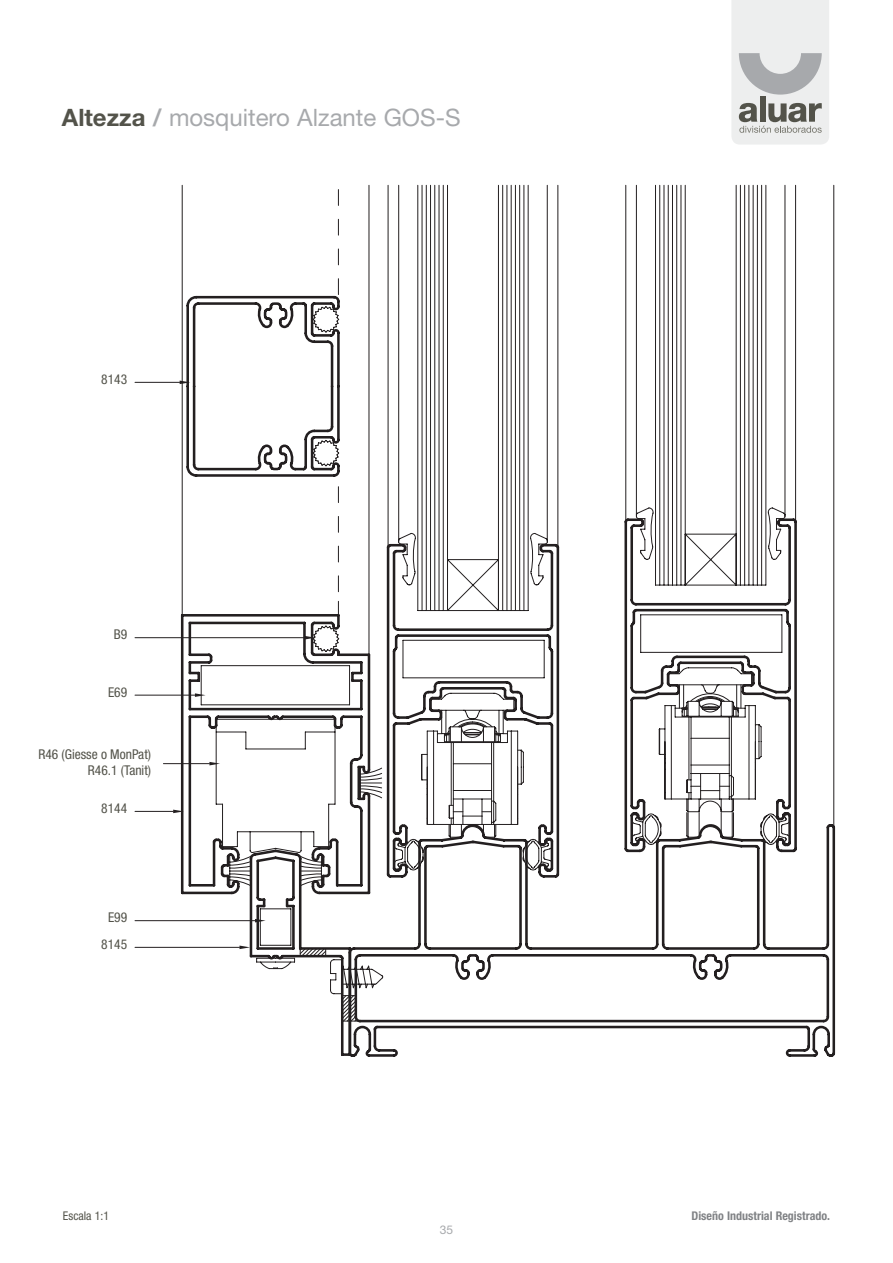
<style>
.page{position:relative;width:893px;height:1263px;background:#fff}
.page>*{position:absolute;margin:0;border:0;box-sizing:border-box;transform-origin:0 0}
.t1{font:24px "Helvetica Neue";color:#a7a9ac}
.t2{font:condensed 13.5px/15.8px "Helvetica Neue";color:#53534a;text-align:right}
.t3{font:700 condensed 12px "Helvetica Neue";color:#808285}
.t4{font:condensed 12px "Helvetica Neue";color:#53534a}
.t5{font:12px "Helvetica Neue";color:#a7a9ac}
.s1{font-weight:700;color:#53534a}
.s2{font-weight:700}
</style>
<div class="page">
<svg style="left:731px;top:0;width:98px;height:145px;background:#d6d7d7"></svg>
<svg style="left:382px;top:823px;width:454px;height:234px"></svg>
<hr style="left:833px;top:185px;width:1px;height:642px;background:#231f20">
<svg style="left:385px;top:543px;width:175px;height:336px"></svg>
<svg style="left:394px;top:825px;width:158px;height:45px"></svg>
<svg style="left:623px;top:517px;width:175px;height:336px"></svg>
<svg style="left:421px;top:825px;width:369px;height:20px"></svg>
<svg style="left:388px;top:185px;width:408px;height:640px"></svg>
<svg style="left:180px;top:613px;width:21px;height:282px"></svg>
<svg style="left:201px;top:306px;width:182px;height:715px"></svg>
<svg style="left:338px;top:576px;width:1px;height:16px"></svg>
<svg style="left:338px;top:546px;width:1px;height:16px"></svg>
<svg style="left:338px;top:516px;width:1px;height:16px"></svg>
<svg style="left:338px;top:487px;width:1px;height:16px"></svg>
<svg style="left:338px;top:249px;width:1px;height:16px"></svg>
<svg style="left:338px;top:219px;width:1px;height:16px"></svg>
<svg style="left:338px;top:190px;width:1px;height:15px"></svg>
<hr style="left:182px;top:185px;width:1px;height:430px;background:#231f20">
<hr style="left:369px;top:185px;width:1px;height:470px;background:#231f20">
<hr style="left:403px;top:640px;width:141px;height:1px;background:#231f20">
<hr style="left:544px;top:640px;width:1px;height:38px;background:#231f20">
<hr style="left:403px;top:677px;width:141px;height:1px;background:#231f20">
<hr style="left:403px;top:640px;width:1px;height:38px;background:#231f20">
<hr style="left:641px;top:614px;width:141px;height:1px;background:#231f20">
<hr style="left:782px;top:615px;width:1px;height:37px;background:#231f20">
<hr style="left:641px;top:652px;width:141px;height:1px;background:#231f20">
<hr style="left:640px;top:615px;width:1px;height:37px;background:#231f20">
<hr style="left:135px;top:947px;width:104px;height:1px;background:#231f20">
<svg style="left:229px;top:767px;width:153px;height:290px"></svg>
<hr style="left:135px;top:920px;width:120px;height:1px;background:#231f20">
<svg style="left:173px;top:810px;width:11px;height:3px"></svg>
<hr style="left:135px;top:811px;width:38px;height:1px;background:#231f20">
<svg style="left:195px;top:693px;width:11px;height:4px"></svg>
<hr style="left:135px;top:695px;width:60px;height:1px;background:#231f20">
<svg style="left:180px;top:279px;width:161px;height:199px"></svg>
<hr style="left:135px;top:382px;width:45px;height:1px;background:#231f20">
<svg style="left:305px;top:636px;width:10px;height:3px"></svg>
<hr style="left:135px;top:637px;width:170px;height:1px;background:#231f20">
<svg style="left:209px;top:762px;width:11px;height:3px"></svg>
<hr style="left:163px;top:763px;width:46px;height:1px;background:#231f20">
<h1 class="t1" style="left:62px;top:103px;width:400px"><span class="s1">Altezza</span> <span class="s2">/</span> mosquitero Alzante GOS-S</h1>
<p class="t2" style="left:101px;top:371px;width:27px">8143</p>
<p class="t2" style="left:114px;top:627px;width:15px">B9</p>
<p class="t2" style="left:108px;top:684px;width:21px">E69</p>
<p class="t2" style="left:38px;top:746px;width:114px">R46 (Giesse o MonPat)<br>R46.1 (Tanit)</p>
<p class="t2" style="left:101px;top:800px;width:27px">8144</p>
<p class="t2" style="left:108px;top:910px;width:21px">E99</p>
<p class="t2" style="left:101px;top:936px;width:27px">8145</p>
<p class="t4" style="left:63px;top:1209px;width:48px">Escala 1:1</p>
<p class="t3" style="left:691px;top:1208px;width:140px">Diseño Industrial Registrado.</p>
<p class="t5" style="left:440px;top:1223px;width:15px">35</p>
</div>
